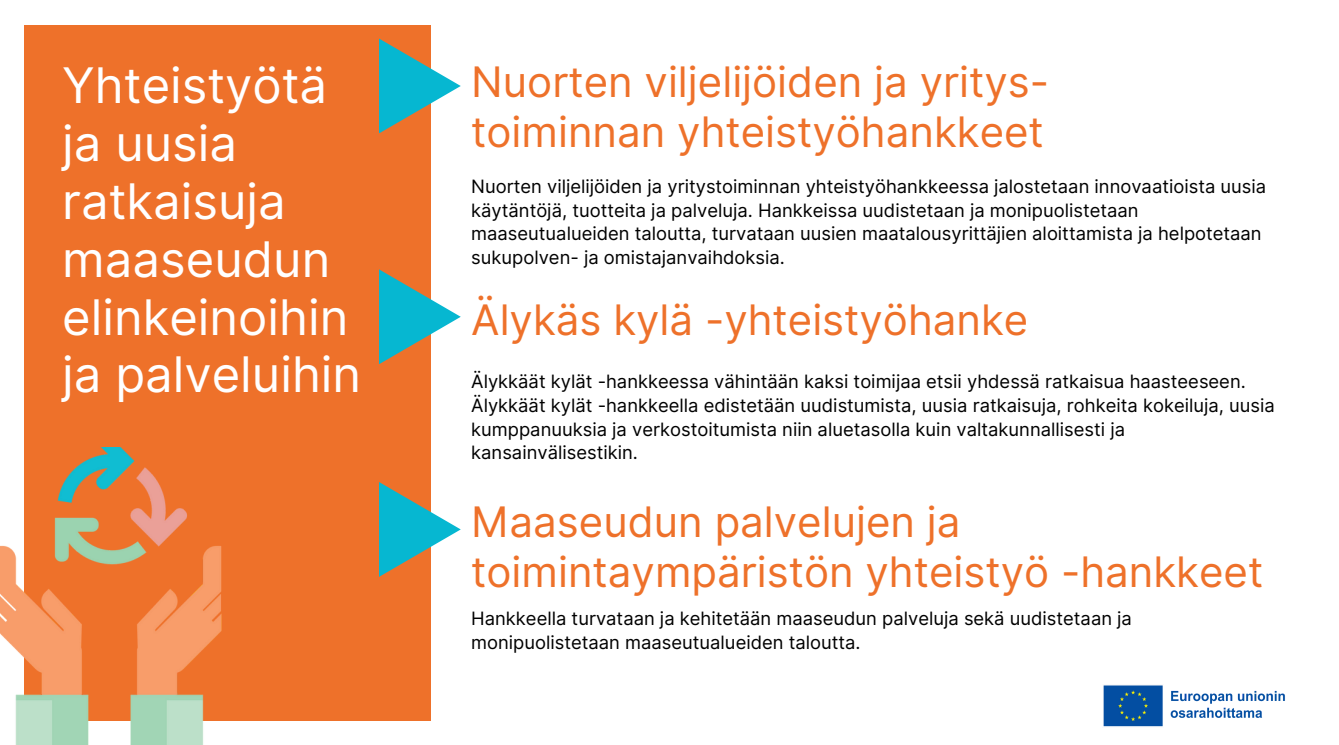
<style>
.page{position:relative;width:1339px;height:745px;background:#fff}
.page>*{position:absolute;margin:0;border:0;box-sizing:border-box;transform-origin:0 0}
.t1{font:49px/57.8px "Inter";color:#fff}
.t2{font:42px/49.9px "Inter";color:#ee712a}
.t3{font:18.38px/23.6px "Inter";color:#000}
</style>
<div class="page">
<div style="left:25px;top:25px;width:406px;height:694px;background:#ee712a"></div>
<svg style="left:379px;top:38px;width:82px;height:95px"></svg>
<svg style="left:379px;top:269px;width:82px;height:95px"></svg>
<img style="left:1103px;top:685px;width:182px;height:42px">
<svg style="left:379px;top:482px;width:82px;height:94px"></svg>
<img style="left:0;top:447px;width:325px;height:297px">
<p class="t1" style="left:62px;top:56px;width:300px">Yhteistyötä ja uusia ratkaisuja maaseudun elinkeinoihin ja palveluihin</p>
<p class="t2" style="left:471px;top:57px;width:579px">Nuorten viljelijöiden ja yritys&shy;toiminnan yhteistyöhankkeet</p>
<p class="t3" style="left:471px;top:174px;width:796px">Nuorten viljelijöiden ja yritystoiminnan yhteistyöhankkeessa jalostetaan innovaatioista uusia käytäntöjä, tuotteita ja palveluja. Hankkeissa uudistetaan ja monipuolistetaan maaseutualueiden taloutta, turvataan uusien maatalousyrittäjien aloittamista ja helpotetaan sukupolven- ja omistajanvaihdoksia.</p>
<p class="t2" style="left:471px;top:295px;width:559px">Älykäs kylä -yhteistyöhanke</p>
<p class="t3" style="left:471px;top:370px;width:805px">Älykkäät kylät -hankkeessa vähintään kaksi toimijaa etsii yhdessä ratkaisua haasteeseen.<br>Älykkäät kylät -hankkeella edistetään uudistumista, uusia ratkaisuja, rohkeita kokeiluja, uusia kumppanuuksia ja verkostoitumista niin aluetasolla kuin valtakunnallisesti ja kansainvälisestikin.</p>
<p class="t2" style="left:471px;top:497px;width:793px">Maaseudun palvelujen ja toimintaympäristön yhteistyö -hankkeet</p>
<p class="t3" style="left:471px;top:606px;width:662px">Hankkeella turvataan ja kehitetään maaseudun palveluja sekä uudistetaan ja monipuolistetaan maaseutualueiden taloutta.</p>
</div>
